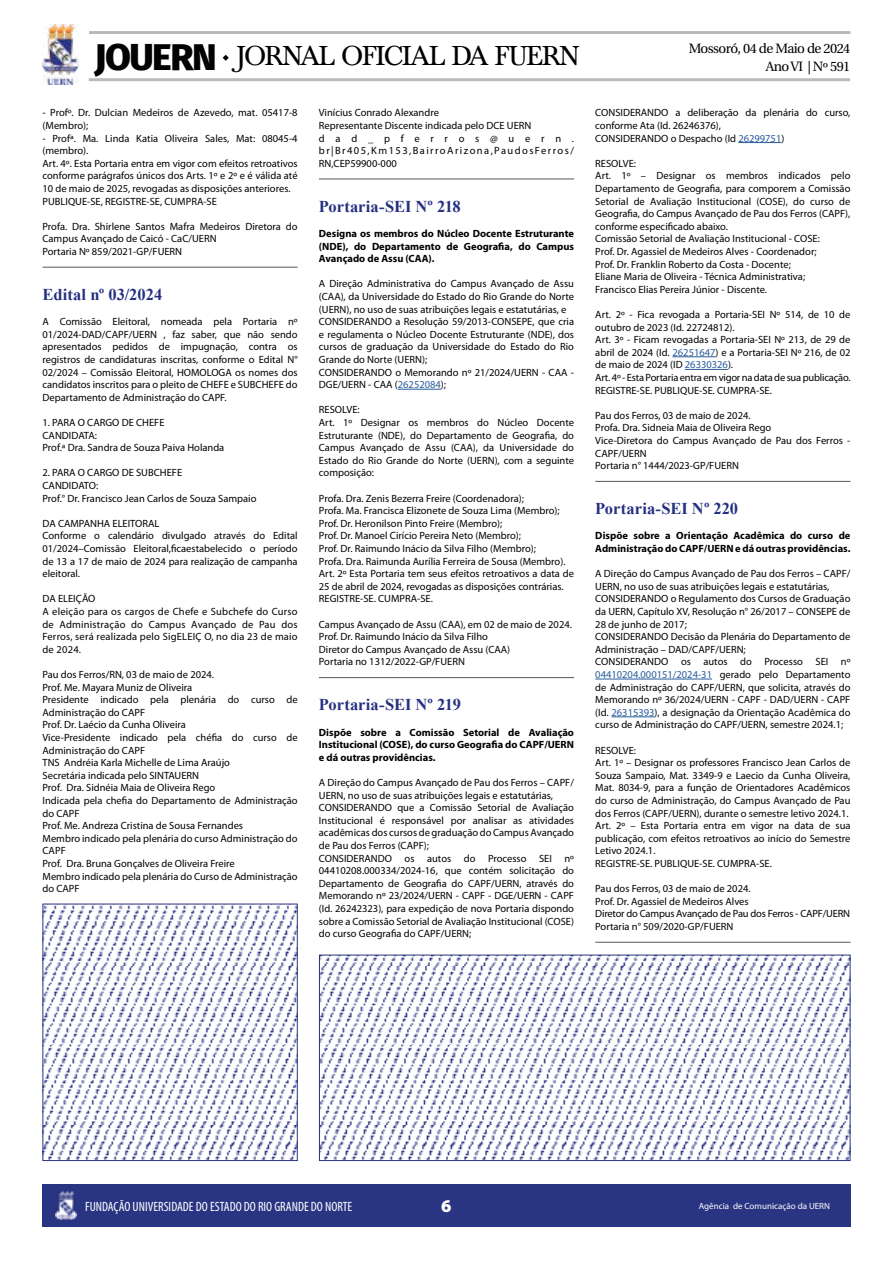
<style>
.page{position:relative;width:893px;height:1263px;background:#fff}
.page>*{position:absolute;margin:0;border:0;box-sizing:border-box;transform-origin:0 0}
.t1{font:800 37.5px "Fira Sans";letter-spacing:-.04em;color:#020203}
.t2{font:28.5px "Baskervald ADF Std";letter-spacing:-.04em;color:#000}
.t3{font:900 18px "Myriad Pro";color:#fff}
.t4{font:700 16.5px "Times New Roman";color:#253081}
.t5{font:condensed 13.5px "Myriad Pro";color:#fff}
.t6{font:13.5px "Heuristica";letter-spacing:-.04em;color:#000}
.t7{font:10.5px/12.6px "Myriad Pro";color:#000}
.t8{font:700 10.5px/12.6px "Myriad Pro";color:#000;text-align:justify}
.t9{font:10.5px/12.6px "Myriad Pro";letter-spacing:.02em;color:#000}
.t10{font:9px "Myriad Pro";color:#fff}
.s1{color:#275b9b}
</style>
<div class="page">
<img style="left:43px;top:25px;width:35px;height:59px">
<hr style="left:89px;top:31px;width:761px;height:3px;background:#878787">
<hr style="left:89px;top:78px;width:761px;height:3px;background:#878787">
<svg style="left:222px;top:54px;width:7px;height:7px"></svg>
<div style="left:43px;top:1184px;width:808px;height:43px;background:#293482"></div>
<img style="left:55px;top:1191px;width:21px;height:29px">
<hr style="left:43px;top:267px;width:255px;height:1px;background:#575756">
<hr style="left:398px;top:389px;width:43px;height:1px;background:#275b9b">
<hr style="left:319px;top:179px;width:255px;height:1px;background:#575756">
<hr style="left:319px;top:677px;width:255px;height:1px;background:#575756">
<hr style="left:738px;top:142px;width:43px;height:1px;background:#275b9b">
<hr style="left:672px;top:356px;width:44px;height:1px;background:#275b9b">
<hr style="left:685px;top:369px;width:43px;height:1px;background:#275b9b">
<hr style="left:595px;top:679px;width:117px;height:1px;background:#275b9b">
<hr style="left:611px;top:716px;width:44px;height:1px;background:#275b9b">
<hr style="left:595px;top:481px;width:255px;height:1px;background:#575756">
<hr style="left:595px;top:942px;width:255px;height:1px;background:#575756">
<img style="left:45px;top:906px;width:251px;height:253px">
<div style="left:43px;top:904px;width:255px;height:257px;border:1px solid #293482"></div>
<img style="left:321px;top:957px;width:527px;height:202px">
<div style="left:319px;top:955px;width:531px;height:206px;border:1px solid #293482"></div>
<h1 class="t1" style="left:95px;top:24px;width:124px">JOUERN</h1>
<h2 class="t2" style="left:237px;top:40px;width:344px">JORNAL OFICIAL DA FUERN</h2>
<p class="t6" style="left:689px;top:38px;width:163px">Mossoró, 04 de Maio de 2024</p>
<p class="t6" style="left:766px;top:56px;width:86px">Ano VI | Nº 591</p>
<p class="t7" style="left:43px;top:106px;width:257px">- Profº. Dr. Dulcian Medeiros de Azevedo, mat. 05417-8 (Membro);</p>
<p class="t7" style="left:43px;top:132px;width:257px">- Profª. Ma. Linda Katia Oliveira Sales, Mat: 08045-4 (membro).<br>Art. 4º. Esta Portaria entra em vigor com efeitos retroativos conforme parágrafos únicos dos Arts. 1º e 2º e é válida até 10 de maio de 2025, revogadas as disposições anteriores.<br>PUBLIQUE-SE, REGISTRE-SE, CUMPRA-SE</p>
<p class="t7" style="left:43px;top:220px;width:257px">Profa. Dra. Shirlene Santos Mafra Medeiros Diretora do<br>Campus Avançado de Caicó - CaC/UERN<br>Portaria Nº 859/2021-GP/FUERN</p>
<h3 class="t4" style="left:43px;top:282px;width:121px">Edital nº 03/2024</h3>
<p class="t7" style="left:43px;top:315px;width:257px;text-align:justify">A Comissão Eleitoral, nomeada pela Portaria nº 01/2024-DAD/CAPF/UERN , faz saber, que não sendo apresentados pedidos de impugnação, contra os registros de candidaturas inscritas, conforme o Edital N° 02/2024 – Comissão Eleitoral, HOMOLOGA os nomes dos candidatos inscritos para o pleito de CHEFE e SUBCHEFE do Departamento de Administração do CAPF.</p>
<p class="t7" style="left:43px;top:416px;width:183px">1. PARA O CARGO DE CHEFE<br>CANDIDATA:<br>Prof.ª Dra. Sandra de Souza Paiva Holanda</p>
<p class="t7" style="left:43px;top:466px;width:215px">2. PARA O CARGO DE SUBCHEFE<br>CANDIDATO:<br>Prof.° Dr. Francisco Jean Carlos de Souza Sampaio</p>
<p class="t7" style="left:43px;top:517px;width:257px">DA CAMPANHA ELEITORAL<br>Conforme o calendário divulgado através do Edital 01/2024–Comissão Eleitoral,ficaestabelecido o período de 13 a 17 de maio de 2024 para realização de campanha eleitoral.</p>
<p class="t9" style="left:43px;top:592px;width:257px">DA ELEIÇÃO<br>A eleição para os cargos de Chefe e Subchefe do Curso de Administração do Campus Avançado de Pau dos Ferros, será realizada pelo SigELEIÇ O, no dia 23 de maio de 2024.</p>
<p class="t7" style="left:43px;top:668px;width:257px">Pau dos Ferros/RN, 03 de maio de 2024.<br>Prof. Me. Mayara Muniz de Oliveira<br>Presidente indicado pela plenária do curso de Administração do CAPF<br>Prof. Dr. Laécio da Cunha Oliveira<br>Vice-Presidente indicado pela chéfia do curso de Administração do CAPF<br>TNS Andréia Karla Michelle de Lima Araújo<br>Secretária indicada pelo SINTAUERN<br>Prof. Dra. Sidnéia Maia de Oliveira Rego<br>Indicada pela chefia do Departamento de Administração do CAPF<br>Prof. Me. Andreza Cristina de Sousa Fernandes<br>Membro indicado pela plenária do curso Administração do CAPF<br>Prof. Dra. Bruna Gonçalves de Oliveira Freire<br>Membro indicado pela plenária do Curso de Administração do CAPF</p>
<p class="t7" style="left:319px;top:106px;width:257px">Vinícius Conrado Alexandre<br>Representante Discente indicada pelo DCE UERN dad_pferros@uern. br|Br405,Km153,BairroArizona,PaudosFerros/<br>RN,CEP59900-000</p>
<h3 class="t4" style="left:319px;top:194px;width:143px">Portaria-SEI Nº 218</h3>
<p class="t8" style="left:319px;top:227px;width:257px">Designa os membros do Núcleo Docente Estruturante (NDE), do Departamento de Geografia, do Campus Avançado de Assu (CAA).</p>
<p class="t7" style="left:319px;top:277px;width:257px">A Direção Administrativa do Campus Avançado de Assu (CAA), da Universidade do Estado do Rio Grande do Norte (UERN), no uso de suas atribuições legais e estatutárias, e CONSIDERANDO a Resolução 59/2013-CONSEPE, que cria e regulamenta o Núcleo Docente Estruturante (NDE), dos cursos de graduação da Universidade do Estado do Rio Grande do Norte (UERN);<br>CONSIDERANDO o Memorando nº 21/2024/UERN - CAA - DGE/UERN - CAA (<span class="s1">26252084</span>);</p>
<p class="t7" style="left:319px;top:403px;width:257px">RESOLVE:<br>Art. 1º Designar os membros do Núcleo Docente Estruturante (NDE), do Departamento de Geografia, do Campus Avançado de Assu (CAA), da Universidade do Estado do Rio Grande do Norte (UERN), com a seguinte composição:</p>
<p class="t7" style="left:319px;top:492px;width:257px">Profa. Dra. Zenis Bezerra Freire (Coordenadora);<br>Profa. Ma. Francisca Elizonete de Souza Lima (Membro); Prof. Dr. Heronilson Pinto Freire (Membro);<br>Prof. Dr. Manoel Cirício Pereira Neto (Membro);<br>Prof. Dr. Raimundo Inácio da Silva Filho (Membro);<br>Profa. Dra. Raimunda Aurília Ferreira de Sousa (Membro).<br>Art. 2º Esta Portaria tem seus efeitos retroativos a data de 25 de abril de 2024, revogadas as disposições contrárias.<br>REGISTRE-SE. CUMPRA-SE.</p>
<p class="t7" style="left:319px;top:618px;width:255px">Campus Avançado de Assu (CAA), em 02 de maio de 2024.<br>Prof. Dr. Raimundo Inácio da Silva Filho<br>Diretor do Campus Avançado de Assu (CAA)<br>Portaria no 1312/2022-GP/FUERN</p>
<h3 class="t4" style="left:319px;top:693px;width:144px">Portaria-SEI Nº 219</h3>
<p class="t8" style="left:319px;top:725px;width:257px">Dispõe sobre a Comissão Setorial de Avaliação Institucional (COSE), do curso Geografia do CAPF/UERN e dá outras providências.</p>
<p class="t7" style="left:319px;top:776px;width:257px">A Direção do Campus Avançado de Pau dos Ferros – CAPF/ UERN, no uso de suas atribuições legais e estatutárias, CONSIDERANDO que a Comissão Setorial de Avaliação Institucional é responsável por analisar as atividades acadêmicas dos cursos de graduação do Campus Avançado de Pau dos Ferros (CAPF);<br>CONSIDERANDO os autos do Processo SEI nº 04410208.000334/2024-16, que contém solicitação do Departamento de Geografia do CAPF/UERN, através do Memorando nº 23/2024/UERN - CAPF - DGE/UERN - CAPF (Id. 26242323), para expedição de nova Portaria dispondo sobre a Comissão Setorial de Avaliação Institucional (COSE) do curso Geografia do CAPF/UERN;</p>
<p class="t7" style="left:595px;top:106px;width:257px">CONSIDERANDO a deliberação da plenária do curso, conforme Ata (Id. 26246376),<br>CONSIDERANDO o Despacho (Id <span class="s1">26299751</span>)</p>
<p class="t7" style="left:595px;top:157px;width:257px">RESOLVE:<br>Art. 1º – Designar os membros indicados pelo Departamento de Geografia, para comporem a Comissão Setorial de Avaliação Institucional (COSE), do curso de Geografia, do Campus Avançado de Pau dos Ferros (CAPF), conforme especificado abaixo.<br>Comissão Setorial de Avaliação Institucional - COSE:<br>Prof. Dr. Agassiel de Medeiros Alves - Coordenador;<br>Prof. Dr. Franklin Roberto da Costa - Docente;<br>Eliane Maria de Oliveira - Técnica Administrativa;<br>Francisco Elias Pereira Júnior - Discente.</p>
<p class="t7" style="left:595px;top:308px;width:257px">Art. 2º - Fica revogada a Portaria-SEI Nº 514, de 10 de outubro de 2023 (Id. 22724812).<br>Art. 3º - Ficam revogadas a Portaria-SEI Nº 213, de 29 de abril de 2024 (Id. <span class="s1">26251647</span>) e a Portaria-SEI Nº 216, de 02 de maio de 2024 (ID <span class="s1">26330326</span>).<br>Art. 4º - Esta Portaria entra em vigor na data de sua publicação.<br>REGISTRE-SE. PUBLIQUE-SE. CUMPRA-SE.</p>
<p class="t7" style="left:595px;top:409px;width:257px">Pau dos Ferros, 03 de maio de 2024.<br>Profa. Dra. Sidneia Maia de Oliveira Rego<br>Vice-Diretora do Campus Avançado de Pau dos Ferros - CAPF/UERN<br>Portaria n° 1444/2023-GP/FUERN</p>
<h3 class="t4" style="left:595px;top:497px;width:144px">Portaria-SEI Nº 220</h3>
<p class="t8" style="left:595px;top:529px;width:257px">Dispõe sobre a Orientação Acadêmica do curso de<br>Administração do CAPF/UERN e dá outras providências.</p>
<p class="t7" style="left:595px;top:567px;width:257px">A Direção do Campus Avançado de Pau dos Ferros – CAPF/ UERN, no uso de suas atribuições legais e estatutárias, CONSIDERANDO o Regulamento dos Cursos de Graduação da UERN, Capítulo XV, Resolução n° 26/2017 – CONSEPE de 28 de junho de 2017;<br>CONSIDERANDO Decisão da Plenária do Departamento de Administração – DAD/CAPF/UERN;<br>CONSIDERANDO os autos do Processo SEI nº <span class="s1">04410204.000151/2024-31</span> gerado pelo Departamento de Administração do CAPF/UERN, que solicita, através do Memorando nº 36/2024/UERN - CAPF - DAD/UERN - CAPF (Id. <span class="s1">26315393</span>), a designação da Orientação Acadêmica do curso de Administração do CAPF/UERN, semestre 2024.1;</p>
<p class="t7" style="left:595px;top:744px;width:257px">RESOLVE:<br>Art. 1º – Designar os professores Francisco Jean Carlos de Souza Sampaio, Mat. 3349-9 e Laecio da Cunha Oliveira, Mat. 8034-9, para a função de Orientadores Acadêmicos do curso de Administração, do Campus Avançado de Pau dos Ferros (CAPF/UERN), durante o semestre letivo 2024.1.<br>Art. 2º – Esta Portaria entra em vigor na data de sua publicação, com efeitos retroativos ao início do Semestre Letivo 2024.1.<br>REGISTRE-SE. PUBLIQUE-SE. CUMPRA-SE.</p>
<p class="t7" style="left:595px;top:882px;width:256px">Pau dos Ferros, 03 de maio de 2024.<br>Prof. Dr. Agassiel de Medeiros Alves<br>Diretor do Campus Avançado de Pau dos Ferros - CAPF/UERN Portaria n° 509/2020-GP/FUERN</p>
<p class="t5" style="left:85px;top:1198px;width:269px">FUNDAÇÃO UNIVERSIDADE DO ESTADO DO RIO GRANDE DO NORTE</p>
<h3 class="t3" style="left:441px;top:1194px;width:12px">6</h3>
<p class="t10" style="left:699px;top:1200px;width:133px">Agência de Comunicação da UERN</p>
</div>
